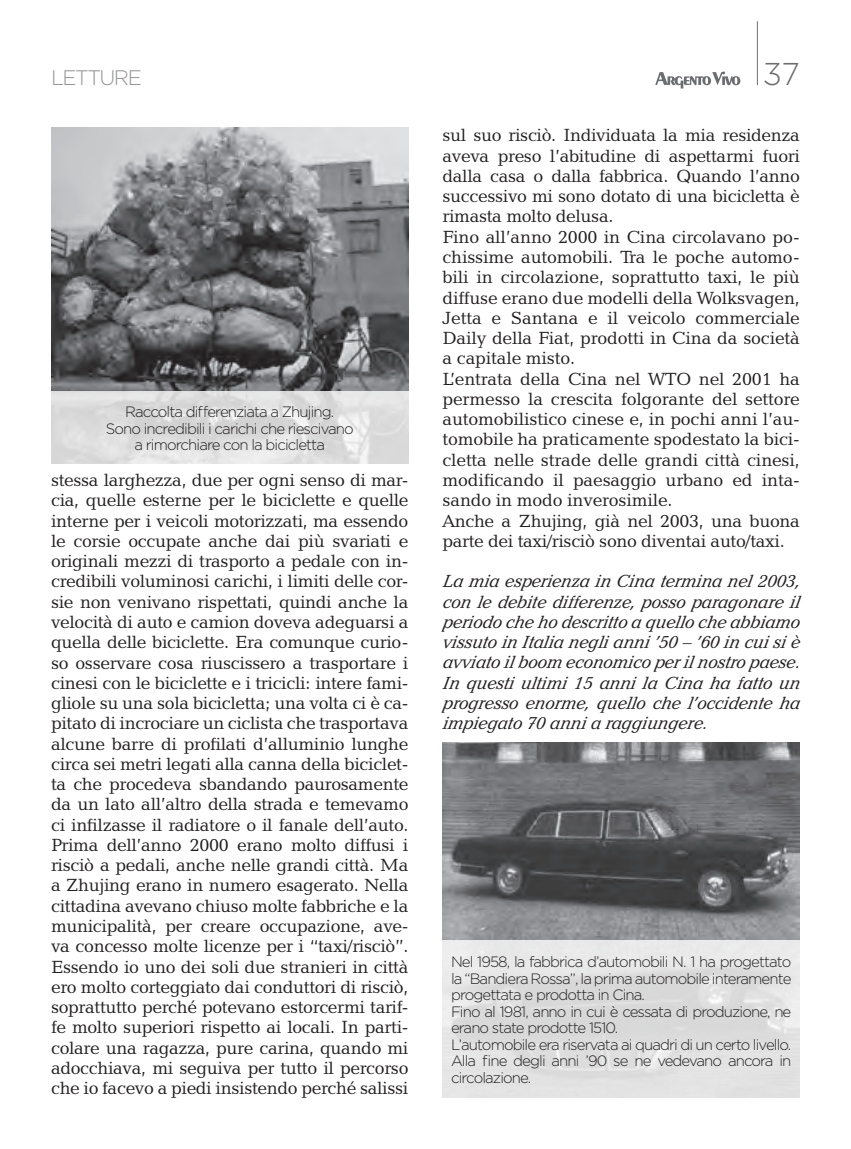
<style>
.page{position:relative;width:851px;height:1149px;background:#fff}
.page>*{position:absolute;margin:0;border:0;box-sizing:border-box;transform-origin:0 0}
.t1{font:300 31.5px "Gotham";color:#6c6d70}
.t2{font:300 21px "Gotham";letter-spacing:-.07em;color:#939598}
.t3{font:18px/20.2px "Candida BT";letter-spacing:-.01em;color:#231f20;text-align:justify}
.t4{font:italic 18px/20.2px "Candida BT";letter-spacing:-.02em;color:#231f20}
.t5{font:300 15px/16.5px "Gotham";letter-spacing:-.06em;color:#231f20;text-align:center}
</style>
<div class="page">
<svg style="left:655px;top:71px;width:85px;height:17px"></svg>
<hr style="left:757px;top:21px;width:1px;height:64px;background:#6c6d70">
<img style="left:442px;top:742px;width:357px;height:198px">
<img style="left:51px;top:128px;width:357px;height:263px">
<svg style="left:51px;top:391px;width:357px;height:72px;background:#dededf"></svg>
<div style="left:442px;top:940px;width:357px;height:157px;background:#e1e2e2"></div>
<p class="t2" style="left:51px;top:64px;width:92px">LETTURE</p>
<p class="t5" style="left:106px;top:403px;width:249px">Raccolta differenziata a Zhujing.<br>Sono incredibili i carichi che riescivano a rimorchiare con la bicicletta</p>
<p class="t3" style="left:51px;top:469px;width:359px">stessa larghezza, due per ogni senso di mar&shy;cia, quelle esterne per le biciclette e quelle interne per i veicoli motorizzati, ma essendo le corsie occupate anche dai più svariati e originali mezzi di trasporto a pedale con in&shy;credibili voluminosi carichi, i limiti delle cor&shy;sie non venivano rispettati, quindi anche la velocità di auto e camion doveva adeguarsi a quella delle biciclette. Era comunque curio&shy;so osservare cosa riuscissero a trasportare i cinesi con le biciclette e i tricicli: intere fami&shy;gliole su una sola bicicletta; una volta ci è ca&shy;pitato di incrociare un ciclista che trasportava alcune barre di profilati d’alluminio lunghe circa sei metri legati alla canna della biciclet&shy;ta che procedeva sbandando paurosamente da un lato all’altro della strada e temevamo ci infilzasse il radiatore o il fanale dell’auto.<br>Prima dell’anno 2000 erano molto diffusi i risciò a pedali, anche nelle grandi città. Ma a Zhujing erano in numero esagerato. Nella cittadina avevano chiuso molte fabbriche e la municipalità, per creare occupazione, ave&shy;va concesso molte licenze per i “taxi/risciò”.<br>Essendo io uno dei soli due stranieri in città ero molto corteggiato dai conduttori di risciò, soprattutto perché potevano estorcermi tarif&shy;fe molto superiori rispetto ai locali. In parti&shy;colare una ragazza, pure carina, quando mi adocchiava, mi seguiva per tutto il percorso che io facevo a piedi insistendo perché salissi</p>
<h1 class="t1" style="left:762px;top:54px;width:38px">37</h1>
<p class="t3" style="left:442px;top:125px;width:359px;text-align:left">sul suo risciò. Individuata la mia residenza aveva preso l’abitudine di aspettarmi fuori dalla casa o dalla fabbrica. Quando l’anno successivo mi sono dotato di una bicicletta è rimasta molto delusa.<br>Fino all’anno 2000 in Cina circolavano po&shy;chissime automobili. Tra le poche automo&shy;bili in circolazione, soprattutto taxi, le più diffuse erano due modelli della Wolksvagen, Jetta e Santana e il veicolo commerciale Daily della Fiat, prodotti in Cina da società a capitale misto.<br>L’entrata della Cina nel WTO nel 2001 ha permesso la crescita folgorante del settore automobilistico cinese e, in pochi anni l’au&shy;tomobile ha praticamente spodestato la bici&shy;cletta nelle strade delle grandi città cinesi, modificando il paesaggio urbano ed inta&shy;sando in modo inverosimile.<br>Anche a Zhujing, già nel 2003, una buona parte dei taxi/risciò sono diventai auto/taxi.</p>
<p class="t4" style="left:442px;top:570px;width:363px">La mia esperienza in Cina termina nel 2003, con le debite differenze, posso paragonare il periodo che ho descritto a quello che abbiamo vissuto in Italia neglianni’50 – ’60 in cuisiè avviato ilboom economico perilnostro paese.<br>In questi ultimi 15 anni la Cina ha fatto un progresso enorme, quello che l’occidente ha impiegato 70 annia raggiungere.</p>
<p class="t5" style="left:451px;top:953px;width:342px;text-align:left">Nel 1958, la fabbrica d’automobili N. 1 ha progettato la “Bandiera Rossa”, la prima automobile interamente progettata e prodotta in Cina.<br>Fino al 1981, anno in cui è cessata di produzione, ne erano state prodotte 1510.<br>L’automobile era riservata ai quadri di un certo livello.<br>Alla fine degli anni ’90 se ne vedevano ancora in circolazione.</p>
</div>
